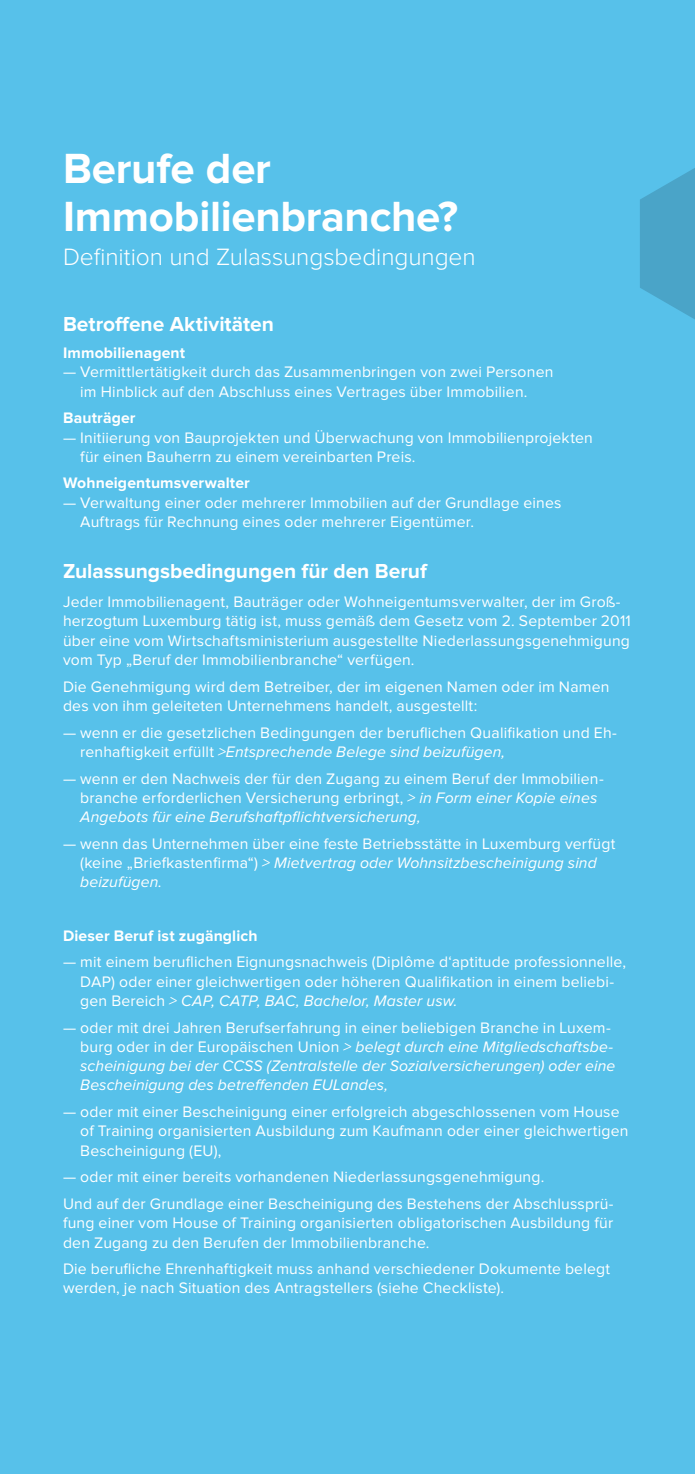
<style>
.page{position:relative;width:695px;height:1474px;background:#fff}
.page>*{position:absolute;margin:0;border:0;box-sizing:border-box;transform-origin:0 0}
.t1{font:700 43.75px/47.2px "Proxima Nova";letter-spacing:-.005em;color:#fff}
.t2{font:300 24.5px "Proxima Nova";letter-spacing:-.005em;color:#fff}
.t3{font:700 21px "Proxima Nova";color:#fff}
.t4{font:15.75px/19.2px "Proxima Nova";letter-spacing:.01em;color:#fff}
.t5{font:italic 15.75px/19.2px "Proxima Nova";letter-spacing:.005em;color:#fff}
.t6{font:700 15.75px "Proxima Nova";letter-spacing:.01em;color:#fff}
.s1{font-style:italic}
.s2{font-style:normal}
</style>
<div class="page">
<div style="left:0;top:0;width:694px;height:1473px;background:#57c1ea"></div>
<svg style="left:640px;top:168px;width:54px;height:151px"></svg>
<h1 class="t1" style="left:63px;top:147px;width:396px">Berufe der<br>Immobilienbranche?</h1>
<h2 class="t2" style="left:63px;top:246px;width:414px">Definition und Zulassungsbedingungen</h2>
<h3 class="t3" style="left:63px;top:315px;width:212px">Betroffene Aktivitäten</h3>
<p class="t6" style="left:63px;top:345px;width:124px">Immobilienagent</p>
<p class="t4" style="left:63px;top:363px;width:492px;text-align:center">— Vermittlertätigkeit durch das Zusammenbringen von zwei Personen im Hinblick auf den Abschluss eines Vertrages über Immobilien.</p>
<p class="t6" style="left:63px;top:411px;width:74px">Bauträger</p>
<p class="t4" style="left:80px;top:428px;width:514px;text-indent:-17px">— Initiierung von Bauprojekten und Überwachung von Immobilienprojekten für einen Bauherrn zu einem vereinbarten Preis.</p>
<p class="t6" style="left:63px;top:476px;width:188px">Wohneigentumsverwalter</p>
<p class="t4" style="left:80px;top:493px;width:482px;text-indent:-17px">— Verwaltung einer oder mehrerer Immobilien auf der Grundlage eines<br>Auftrags für Rechnung eines oder mehrerer Eigentümer.</p>
<h3 class="t3" style="left:63px;top:562px;width:365px">Zulassungsbedingungen für den Beruf</h3>
<p class="t4" style="left:63px;top:593px;width:569px">Jeder Immobilienagent, Bauträger oder Wohneigentumsverwalter, der im Groß&shy;herzogtum Luxemburg tätig ist, muss gemäß dem Gesetz vom 2. September 2011 über eine vom Wirtschaftsministerium ausgestellte Niederlassungsgenehmigung vom Typ „Beruf der Immobilienbranche“ verfügen.</p>
<p class="t4" style="left:63px;top:677px;width:548px">Die Genehmigung wird dem Betreiber, der im eigenen Namen oder im Namen des von ihm geleiteten Unternehmens handelt, ausgestellt:</p>
<p class="t4" style="left:80px;top:723px;width:538px;text-indent:-17px">— wenn er die gesetzlichen Bedingungen der beruflichen Qualifikation und Eh&shy;renhaftigkeit erfüllt <span class="s1">&gt;Entsprechende Belege sind beizufügen,</span></p>
<p class="t4" style="left:80px;top:769px;width:525px;text-indent:-17px">— wenn er den Nachweis der für den Zugang zu einem Beruf der Immobilien&shy;branche erforderlichen Versicherung erbringt, <span class="s1">&gt; in Form einer Kopie eines<br>Angebots für eine Berufshaftpflichtversicherung,</span></p>
<p class="t4" style="left:80px;top:834px;width:536px;text-indent:-17px">— wenn das Unternehmen über eine feste Betriebsstätte in Luxemburg verfügt (keine „Briefkastenfirma“) <span class="s1">&gt; Mietvertrag oder Wohnsitzbescheinigung sind beizufügen.</span></p>
<p class="t6" style="left:63px;top:928px;width:196px">Dieser Beruf ist zugänglich</p>
<p class="t4" style="left:80px;top:953px;width:547px;text-indent:-17px">— mit einem beruflichen Eignungsnachweis (Diplôme d‘aptitude professionnelle,<br>DAP) oder einer gleichwertigen oder höheren Qualifikation in einem beliebi&shy;gen Bereich <span class="s1">&gt; CAP, CATP, BAC, Bachelor, Master usw.</span></p>
<p class="t5" style="left:80px;top:1018px;width:536px;text-indent:-17px"><span class="s2">— oder mit drei Jahren Berufserfahrung in einer beliebigen Branche in Luxem&shy;burg oder in der Europäischen Union</span> &gt; belegt durch eine Mitgliedschaftsbe&shy;scheinigung bei der CCSS (Zentralstelle der Sozialversicherungen) oder eine Bescheinigung des betreffenden EULandes,</p>
<p class="t4" style="left:80px;top:1102px;width:549px;text-indent:-17px">— oder mit einer Bescheinigung einer erfolgreich abgeschlossenen vom House of Training organisierten Ausbildung zum Kaufmann oder einer gleichwertigen<br>Bescheinigung (EU),</p>
<p class="t4" style="left:63px;top:1164px;width:552px;line-height:26.8px">— oder mit einer bereits vorhandenen Niederlassungsgenehmigung.<br>Und auf der Grundlage einer Bescheinigung des Bestehens der Abschlussprü-</p>
<p class="t4" style="left:63px;top:1213px;width:551px">fung einer vom House of Training organisierten obligatorischen Ausbildung für den Zugang zu den Berufen der Immobilienbranche.</p>
<p class="t4" style="left:63px;top:1259px;width:548px">Die berufliche Ehrenhaftigkeit muss anhand verschiedener Dokumente belegt werden, je nach Situation des Antragstellers (siehe Checkliste).</p>
</div>
